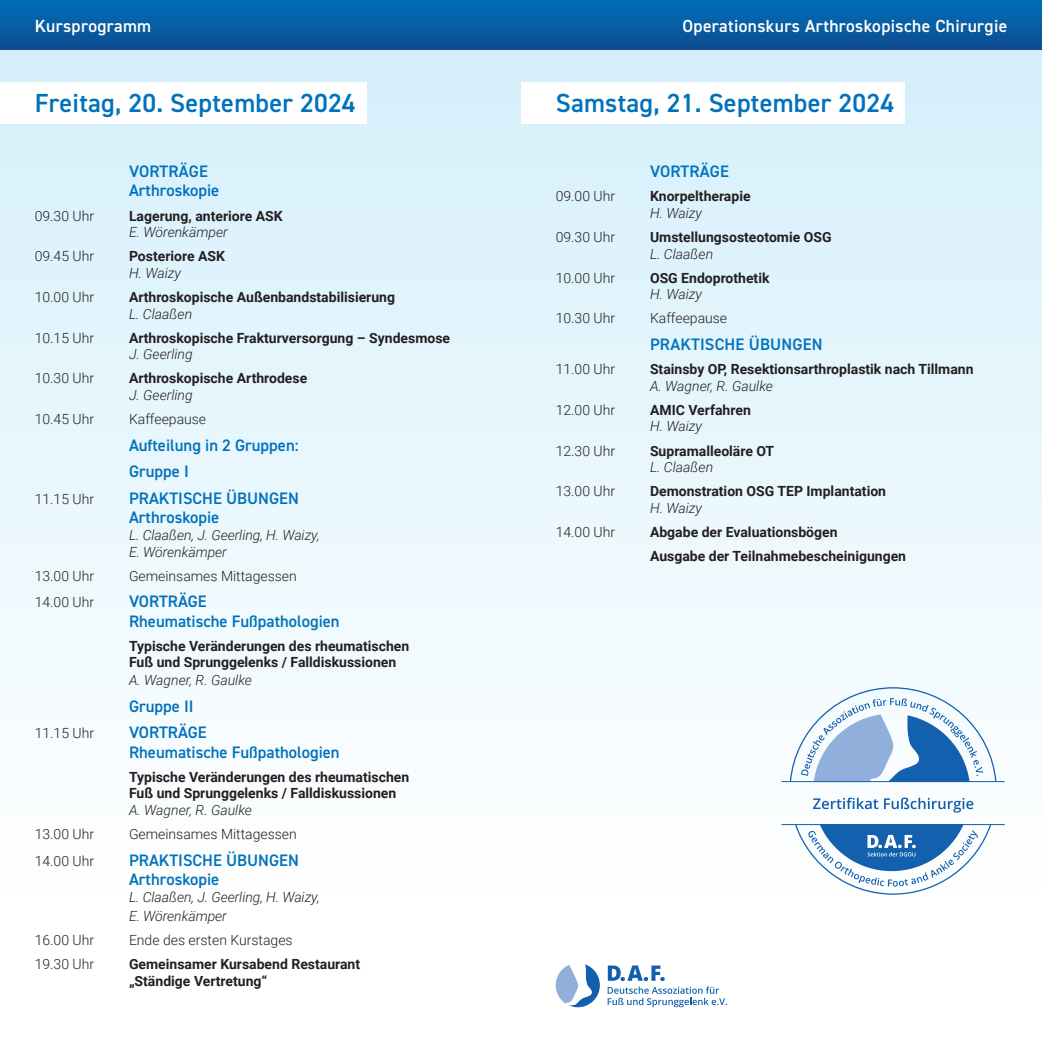
<style>
.page{position:relative;width:1042px;height:1042px;background:#fff}
.page>*{position:absolute;margin:0;border:0;box-sizing:border-box;transform-origin:0 0}
.t1{font:600 26.25px "DIN2014";letter-spacing:.01em;color:#0072bc}
.t2{font:600 17.5px "DIN2014";letter-spacing:.02em;color:#fff}
.t3{font:600 16.62px/19.2px "DIN2014";color:#0072bc}
.t4{font:700 14px/16.6px "Roboto";color:#231f20}
.t5{font:300 14px "Roboto";color:#231f20}
.t6{font:italic 300 14px/16.6px "Roboto";color:#231f20}
</style>
<div class="page">
<div style="left:0;top:50px;width:1042px;height:858px;background:linear-gradient(to bottom,#d4effb,#fffffe)"></div>
<div style="left:507px;top:0;width:535px;height:50px;background:linear-gradient(to bottom,#006fb8,#104c91)"></div>
<div style="left:0;top:0;width:521px;height:50px;background:linear-gradient(to bottom,#006fb8,#104c91)"></div>
<div style="left:0;top:82px;width:366px;height:42px;background:#fff"></div>
<div style="left:521px;top:82px;width:383px;height:42px;background:#fff"></div>
<svg style="left:556px;top:964px;width:44px;height:43px"></svg>
<svg style="left:607px;top:965px;width:120px;height:42px"></svg>
<svg style="left:789px;top:687px;width:208px;height:207px"></svg>
<hr style="left:781px;top:781px;width:223px;height:1px;background:#1360ae">
<hr style="left:781px;top:824px;width:223px;height:1px;background:#1360ae">
<p class="t2" style="left:35px;top:14px;width:118px">Kursprogramm</p>
<p class="t2" style="left:682px;top:14px;width:326px">Operationskurs Arthroskopische Chirurgie</p>
<h1 class="t1" style="left:35px;top:85px;width:322px">Freitag, 20. September 2024</h1>
<h1 class="t1" style="left:556px;top:85px;width:340px">Samstag, 21. September 2024</h1>
<p class="t3" style="left:129px;top:161px;width:92px">VORTRÄGE<br>Arthroskopie</p>
<p class="t5" style="left:35px;top:206px;width:61px">09.30 Uhr</p>
<p class="t4" style="left:129px;top:207px;width:155px">Lagerung, anteriore ASK</p>
<p class="t6" style="left:129px;top:223px;width:100px">E. Wörenkämper</p>
<p class="t5" style="left:35px;top:246px;width:61px">09.45 Uhr</p>
<p class="t4" style="left:129px;top:247px;width:98px">Posteriore ASK</p>
<p class="t6" style="left:129px;top:264px;width:54px">H. Waizy</p>
<p class="t5" style="left:35px;top:287px;width:61px">10.00 Uhr</p>
<p class="t4" style="left:129px;top:288px;width:268px">Arthroskopische Außenbandstabilisierung</p>
<p class="t6" style="left:129px;top:305px;width:65px">L. Claaßen</p>
<p class="t5" style="left:35px;top:328px;width:61px">10.15 Uhr</p>
<p class="t4" style="left:129px;top:329px;width:323px">Arthroskopische Frakturversorgung – Syndesmose</p>
<p class="t6" style="left:129px;top:345px;width:65px">J. Geerling</p>
<p class="t5" style="left:35px;top:368px;width:61px">10.30 Uhr</p>
<p class="t4" style="left:129px;top:369px;width:180px">Arthroskopische Arthrodese</p>
<p class="t6" style="left:129px;top:386px;width:65px">J. Geerling</p>
<p class="t5" style="left:35px;top:409px;width:61px">10.45 Uhr</p>
<p class="t5" style="left:129px;top:409px;width:79px">Kaffeepause</p>
<p class="t3" style="left:129px;top:431px;width:171px;line-height:26.6px">Aufteilung in 2 Gruppen:<br>Gruppe I</p>
<p class="t5" style="left:35px;top:489px;width:61px">11.15 Uhr</p>
<p class="t3" style="left:129px;top:488px;width:171px">PRAKTISCHE ÜBUNGEN<br>Arthroskopie</p>
<p class="t6" style="left:129px;top:526px;width:192px">L. Claaßen, J. Geerling, H. Waizy,<br>E. Wörenkämper</p>
<p class="t5" style="left:35px;top:566px;width:61px">13.00 Uhr</p>
<p class="t5" style="left:129px;top:566px;width:169px">Gemeinsames Mittagessen</p>
<p class="t5" style="left:35px;top:592px;width:61px">14.00 Uhr</p>
<p class="t3" style="left:129px;top:592px;width:212px">VORTRÄGE<br>Rheumatische Fußpathologien</p>
<p class="t4" style="left:129px;top:637px;width:282px">Typische Veränderungen des rheumatischen<br>Fuß und Sprunggelenks / Falldiskussionen</p>
<p class="t6" style="left:129px;top:671px;width:124px">A. Wagner, R. Gaulke</p>
<p class="t3" style="left:129px;top:696px;width:66px">Gruppe II</p>
<p class="t5" style="left:35px;top:723px;width:61px">11.15 Uhr</p>
<p class="t3" style="left:129px;top:722px;width:212px">VORTRÄGE<br>Rheumatische Fußpathologien</p>
<p class="t4" style="left:129px;top:768px;width:282px">Typische Veränderungen des rheumatischen<br>Fuß und Sprunggelenks / Falldiskussionen</p>
<p class="t6" style="left:129px;top:801px;width:124px">A. Wagner, R. Gaulke</p>
<p class="t5" style="left:35px;top:824px;width:61px">13.00 Uhr</p>
<p class="t5" style="left:129px;top:824px;width:169px">Gemeinsames Mittagessen</p>
<p class="t5" style="left:35px;top:851px;width:61px">14.00 Uhr</p>
<p class="t3" style="left:129px;top:850px;width:171px">PRAKTISCHE ÜBUNGEN<br>Arthroskopie</p>
<p class="t6" style="left:129px;top:886px;width:192px;line-height:19.2px">L. Claaßen, J. Geerling, H. Waizy,<br>E. Wörenkämper</p>
<p class="t5" style="left:35px;top:930px;width:61px">16.00 Uhr</p>
<p class="t5" style="left:129px;top:930px;width:165px">Ende des ersten Kurstages</p>
<p class="t5" style="left:35px;top:954px;width:61px">19.30 Uhr</p>
<p class="t4" style="left:129px;top:955px;width:233px">Gemeinsamer Kursabend Restaurant „Ständige Vertretung“</p>
<p class="t3" style="left:650px;top:161px;width:80px">VORTRÄGE</p>
<p class="t5" style="left:556px;top:186px;width:61px">09.00 Uhr</p>
<p class="t4" style="left:650px;top:187px;width:102px">Knorpeltherapie</p>
<p class="t6" style="left:650px;top:204px;width:54px">H. Waizy</p>
<p class="t5" style="left:556px;top:227px;width:61px">09.30 Uhr</p>
<p class="t4" style="left:650px;top:228px;width:183px">Umstellungsosteotomie OSG</p>
<p class="t6" style="left:650px;top:245px;width:65px">L. Claaßen</p>
<p class="t5" style="left:556px;top:268px;width:61px">10.00 Uhr</p>
<p class="t4" style="left:650px;top:269px;width:121px">OSG Endoprothetik</p>
<p class="t6" style="left:650px;top:285px;width:54px">H. Waizy</p>
<p class="t5" style="left:556px;top:308px;width:61px">10.30 Uhr</p>
<p class="t5" style="left:650px;top:308px;width:79px">Kaffeepause</p>
<p class="t3" style="left:650px;top:334px;width:174px">PRAKTISCHE ÜBUNGEN</p>
<p class="t5" style="left:556px;top:359px;width:61px">11.00 Uhr</p>
<p class="t4" style="left:650px;top:360px;width:325px">Stainsby OP, Resektionsarthroplastik nach Tillmann</p>
<p class="t6" style="left:650px;top:377px;width:124px">A. Wagner, R. Gaulke</p>
<p class="t5" style="left:556px;top:400px;width:61px">12.00 Uhr</p>
<p class="t4" style="left:650px;top:401px;width:102px">AMIC Verfahren</p>
<p class="t6" style="left:650px;top:418px;width:54px">H. Waizy</p>
<p class="t5" style="left:556px;top:441px;width:61px">12.30 Uhr</p>
<p class="t4" style="left:650px;top:442px;width:126px">Supramalleoläre OT</p>
<p class="t6" style="left:650px;top:458px;width:65px">L. Claaßen</p>
<p class="t5" style="left:556px;top:481px;width:61px">13.00 Uhr</p>
<p class="t4" style="left:650px;top:482px;width:238px">Demonstration OSG TEP Implantation</p>
<p class="t6" style="left:650px;top:499px;width:54px">H. Waizy</p>
<p class="t5" style="left:556px;top:522px;width:61px">14.00 Uhr</p>
<p class="t4" style="left:650px;top:519px;width:258px;line-height:24.2px">Abgabe der Evaluationsbögen<br>Ausgabe der Teilnahmebescheinigungen</p>
</div>
